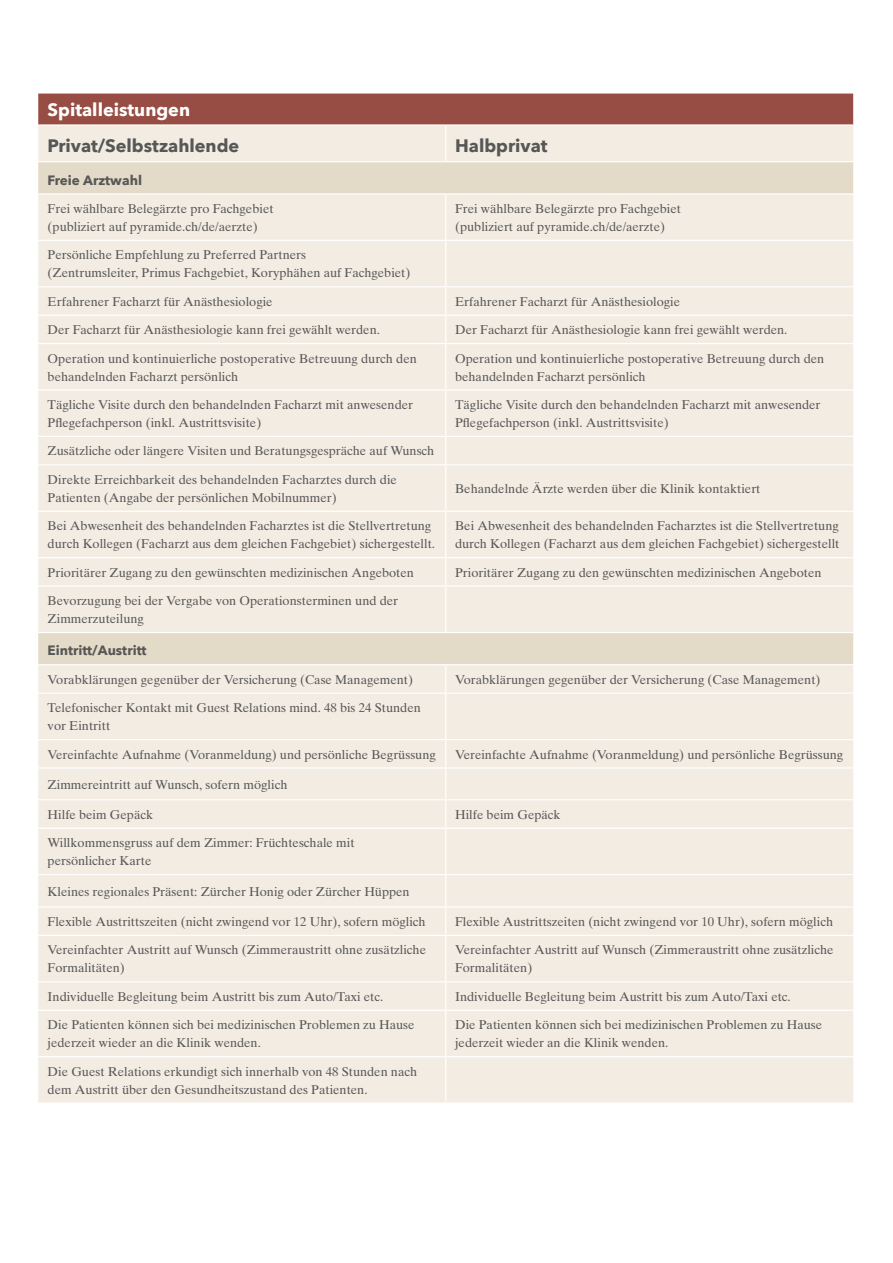
<style>
.page{position:relative;width:893px;height:1263px;background:#fff}
.page>*{position:absolute;margin:0;border:0;box-sizing:border-box;transform-origin:0 0}
.t1{font:700 18px "Avenir Next";color:#575756}
.t2{font:700 18px "Avenir Next";color:#fff}
.t3{font:700 13.5px "Avenir Next";color:#575756}
.t4{font:12.75px/18px "Times Ten";color:#575756}
</style>
<div class="page">
<div style="left:38px;top:94px;width:815px;height:30px;background:#974d43"></div>
<div style="left:38px;top:126px;width:815px;height:976px;background:#f2ece3"></div>
<svg style="left:38px;top:162px;width:815px;height:502px;background:#f0e9df"></svg>
<hr style="left:445px;top:126px;width:1px;height:35px;background:#fff">
<hr style="left:445px;top:195px;width:1px;height:45px;background:#fff">
<hr style="left:38px;top:240px;width:408px;height:1px;background:#fff">
<hr style="left:446px;top:240px;width:407px;height:1px;background:#fff">
<hr style="left:445px;top:241px;width:1px;height:45px;background:#fff">
<hr style="left:38px;top:286px;width:408px;height:1px;background:#fff">
<hr style="left:446px;top:286px;width:407px;height:1px;background:#fff">
<hr style="left:38px;top:315px;width:408px;height:1px;background:#fff">
<hr style="left:446px;top:315px;width:407px;height:1px;background:#fff">
<svg style="left:445px;top:287px;width:1px;height:56px"></svg>
<hr style="left:38px;top:343px;width:408px;height:1px;background:#fff">
<hr style="left:446px;top:343px;width:407px;height:1px;background:#fff">
<hr style="left:445px;top:344px;width:1px;height:45px;background:#fff">
<hr style="left:38px;top:389px;width:408px;height:2px;background:#fff">
<hr style="left:446px;top:389px;width:407px;height:2px;background:#fff">
<hr style="left:445px;top:391px;width:1px;height:45px;background:#fff">
<hr style="left:38px;top:436px;width:408px;height:1px;background:#fff">
<hr style="left:446px;top:436px;width:407px;height:1px;background:#fff">
<svg style="left:445px;top:437px;width:1px;height:27px"></svg>
<hr style="left:38px;top:464px;width:408px;height:1px;background:#fff">
<hr style="left:446px;top:464px;width:407px;height:1px;background:#fff">
<hr style="left:445px;top:465px;width:1px;height:46px;background:#fff">
<hr style="left:38px;top:511px;width:408px;height:1px;background:#fff">
<hr style="left:446px;top:511px;width:407px;height:1px;background:#fff">
<hr style="left:445px;top:512px;width:1px;height:45px;background:#fff">
<hr style="left:38px;top:557px;width:408px;height:1px;background:#fff">
<hr style="left:446px;top:557px;width:407px;height:1px;background:#fff">
<svg style="left:445px;top:558px;width:1px;height:27px"></svg>
<hr style="left:38px;top:585px;width:408px;height:2px;background:#fff">
<hr style="left:446px;top:585px;width:407px;height:2px;background:#fff">
<hr style="left:445px;top:587px;width:1px;height:45px;background:#fff">
<svg style="left:445px;top:665px;width:1px;height:27px"></svg>
<hr style="left:38px;top:692px;width:408px;height:2px;background:#fff">
<hr style="left:446px;top:692px;width:407px;height:2px;background:#fff">
<hr style="left:445px;top:694px;width:1px;height:45px;background:#fff">
<hr style="left:38px;top:739px;width:408px;height:1px;background:#fff">
<hr style="left:446px;top:739px;width:407px;height:1px;background:#fff">
<svg style="left:445px;top:740px;width:1px;height:27px"></svg>
<hr style="left:38px;top:767px;width:408px;height:1px;background:#fff">
<hr style="left:446px;top:767px;width:407px;height:1px;background:#fff">
<hr style="left:445px;top:768px;width:1px;height:31px;background:#fff">
<hr style="left:38px;top:799px;width:408px;height:1px;background:#fff">
<hr style="left:446px;top:799px;width:407px;height:1px;background:#fff">
<svg style="left:445px;top:800px;width:1px;height:27px"></svg>
<hr style="left:38px;top:827px;width:408px;height:2px;background:#fff">
<hr style="left:446px;top:827px;width:407px;height:2px;background:#fff">
<hr style="left:445px;top:829px;width:1px;height:45px;background:#fff">
<hr style="left:38px;top:874px;width:408px;height:1px;background:#fff">
<hr style="left:446px;top:874px;width:407px;height:1px;background:#fff">
<hr style="left:445px;top:875px;width:1px;height:31px;background:#fff">
<hr style="left:38px;top:906px;width:408px;height:2px;background:#fff">
<hr style="left:446px;top:906px;width:407px;height:2px;background:#fff">
<svg style="left:445px;top:908px;width:1px;height:27px"></svg>
<hr style="left:38px;top:935px;width:408px;height:1px;background:#fff">
<hr style="left:446px;top:935px;width:407px;height:1px;background:#fff">
<hr style="left:445px;top:936px;width:1px;height:45px;background:#fff">
<hr style="left:38px;top:981px;width:408px;height:1px;background:#fff">
<hr style="left:446px;top:981px;width:407px;height:1px;background:#fff">
<svg style="left:445px;top:982px;width:1px;height:28px"></svg>
<hr style="left:445px;top:1011px;width:1px;height:45px;background:#fff">
<hr style="left:38px;top:1056px;width:408px;height:1px;background:#fff">
<hr style="left:446px;top:1056px;width:407px;height:1px;background:#fff">
<hr style="left:445px;top:1057px;width:1px;height:45px;background:#fff">
<hr style="left:38px;top:1010px;width:408px;height:1px;background:#fff">
<hr style="left:446px;top:1010px;width:407px;height:1px;background:#fff">
<hr style="left:38px;top:161px;width:408px;height:1px;background:#fff">
<hr style="left:446px;top:161px;width:407px;height:1px;background:#fff">
<hr style="left:38px;top:193px;width:408px;height:2px;background:#fff">
<hr style="left:446px;top:193px;width:407px;height:2px;background:#fff">
<hr style="left:38px;top:632px;width:408px;height:1px;background:#fff">
<hr style="left:446px;top:632px;width:407px;height:1px;background:#fff">
<hr style="left:38px;top:664px;width:408px;height:1px;background:#fff">
<hr style="left:446px;top:664px;width:407px;height:1px;background:#fff">
<h1 class="t2" style="left:48px;top:94px;width:144px">Spitalleistungen</h1>
<h1 class="t1" style="left:48px;top:130px;width:193px">Privat/Selbstzahlende</h1>
<h1 class="t1" style="left:455px;top:130px;width:94px">Halbprivat</h1>
<p class="t3" style="left:48px;top:168px;width:96px">Freie Arztwahl</p>
<p class="t4" style="left:48px;top:200px;width:227px">Frei wählbare Belegärzte pro Fachgebiet (publiziert auf pyramide.ch/de/aerzte)</p>
<p class="t4" style="left:455px;top:200px;width:227px">Frei wählbare Belegärzte pro Fachgebiet (publiziert auf pyramide.ch/de/aerzte)</p>
<p class="t4" style="left:48px;top:246px;width:364px">Persönliche Empfehlung zu Preferred Partners<br>(Zentrumsleiter, Primus Fachgebiet, Koryphähen auf Fachgebiet)</p>
<p class="t4" style="left:48px;top:292px;width:226px">Erfahrener Facharzt für Anästhesiologie</p>
<p class="t4" style="left:455px;top:292px;width:226px">Erfahrener Facharzt für Anästhesiologie</p>
<p class="t4" style="left:48px;top:321px;width:334px">Der Facharzt für Anästhesiologie kann frei gewählt werden.</p>
<p class="t4" style="left:455px;top:321px;width:334px">Der Facharzt für Anästhesiologie kann frei gewählt werden.</p>
<p class="t4" style="left:48px;top:349px;width:371px">Operation und kontinuierliche postoperative Betreuung durch den behandelnden Facharzt persönlich</p>
<p class="t4" style="left:455px;top:349px;width:371px">Operation und kontinuierliche postoperative Betreuung durch den behandelnden Facharzt persönlich</p>
<p class="t4" style="left:48px;top:396px;width:367px">Tägliche Visite durch den behandelnden Facharzt mit anwesender<br>Pflegefachperson (inkl. Austrittsvisite)</p>
<p class="t4" style="left:455px;top:396px;width:367px">Tägliche Visite durch den behandelnden Facharzt mit anwesender<br>Pflegefachperson (inkl. Austrittsvisite)</p>
<p class="t4" style="left:48px;top:442px;width:388px">Zusätzliche oder längere Visiten und Beratungsgespräche auf Wunsch</p>
<p class="t4" style="left:48px;top:470px;width:351px">Direkte Erreichbarkeit des behandelnden Facharztes durch die<br>Patienten (Angabe der persönlichen Mobilnummer)</p>
<p class="t4" style="left:455px;top:479px;width:307px">Behandelnde Ärzte werden über die Klinik kontaktiert</p>
<p class="t4" style="left:48px;top:517px;width:389px">Bei Abwesenheit des behandelnden Facharztes ist die Stellvertretung durch Kollegen (Facharzt aus dem gleichen Fachgebiet) sichergestellt.</p>
<p class="t4" style="left:455px;top:517px;width:386px">Bei Abwesenheit des behandelnden Facharztes ist die Stellvertretung durch Kollegen (Facharzt aus dem gleichen Fachgebiet) sichergestellt</p>
<p class="t4" style="left:48px;top:563px;width:368px">Prioritärer Zugang zu den gewünschten medizinischen Angeboten</p>
<p class="t4" style="left:455px;top:563px;width:368px">Prioritärer Zugang zu den gewünschten medizinischen Angeboten</p>
<p class="t4" style="left:48px;top:592px;width:352px">Bevorzugung bei der Vergabe von Operationsterminen und der<br>Zimmerzuteilung</p>
<p class="t3" style="left:48px;top:639px;width:100px">Eintritt/Austritt</p>
<p class="t4" style="left:48px;top:670px;width:367px">Vorabklärungen gegenüber der Versicherung (Case Management)</p>
<p class="t4" style="left:455px;top:670px;width:367px">Vorabklärungen gegenüber der Versicherung (Case Management)</p>
<p class="t4" style="left:48px;top:699px;width:375px">Telefonischer Kontakt mit Guest Relations mind. 48 bis 24 Stunden vor Eintritt</p>
<p class="t4" style="left:48px;top:745px;width:390px">Vereinfachte Aufnahme (Voranmeldung) und persönliche Begrüssung</p>
<p class="t4" style="left:455px;top:745px;width:390px">Vereinfachte Aufnahme (Voranmeldung) und persönliche Begrüssung</p>
<p class="t4" style="left:48px;top:775px;width:241px">Zimmereintritt auf Wunsch, sofern möglich</p>
<p class="t4" style="left:48px;top:805px;width:107px">Hilfe beim Gepäck</p>
<p class="t4" style="left:455px;top:805px;width:107px">Hilfe beim Gepäck</p>
<p class="t4" style="left:48px;top:834px;width:308px">Willkommensgruss auf dem Zimmer: Früchteschale mit persönlicher Karte</p>
<p class="t4" style="left:48px;top:882px;width:364px">Kleines regionales Präsent: Zürcher Honig oder Zürcher Hüppen</p>
<p class="t4" style="left:48px;top:913px;width:380px">Flexible Austrittszeiten (nicht zwingend vor 12 Uhr), sofern möglich</p>
<p class="t4" style="left:455px;top:913px;width:380px">Flexible Austrittszeiten (nicht zwingend vor 10 Uhr), sofern möglich</p>
<p class="t4" style="left:48px;top:941px;width:380px">Vereinfachter Austritt auf Wunsch (Zimmeraustritt ohne zusätzliche<br>Formalitäten)</p>
<p class="t4" style="left:455px;top:941px;width:380px">Vereinfachter Austritt auf Wunsch (Zimmeraustritt ohne zusätzliche<br>Formalitäten)</p>
<p class="t4" style="left:48px;top:987px;width:337px">Individuelle Begleitung beim Austritt bis zum Auto/Taxi etc.</p>
<p class="t4" style="left:455px;top:987px;width:337px">Individuelle Begleitung beim Austritt bis zum Auto/Taxi etc.</p>
<p class="t4" style="left:48px;top:1016px;width:368px">Die Patienten können sich bei medizinischen Problemen zu Hause jederzeit wieder an die Klinik wenden.</p>
<p class="t4" style="left:455px;top:1016px;width:368px">Die Patienten können sich bei medizinischen Problemen zu Hause jederzeit wieder an die Klinik wenden.</p>
<p class="t4" style="left:48px;top:1062px;width:371px">Die Guest Relations erkundigt sich innerhalb von 48 Stunden nach dem Austritt über den Gesundheitszustand des Patienten.</p>
</div>
